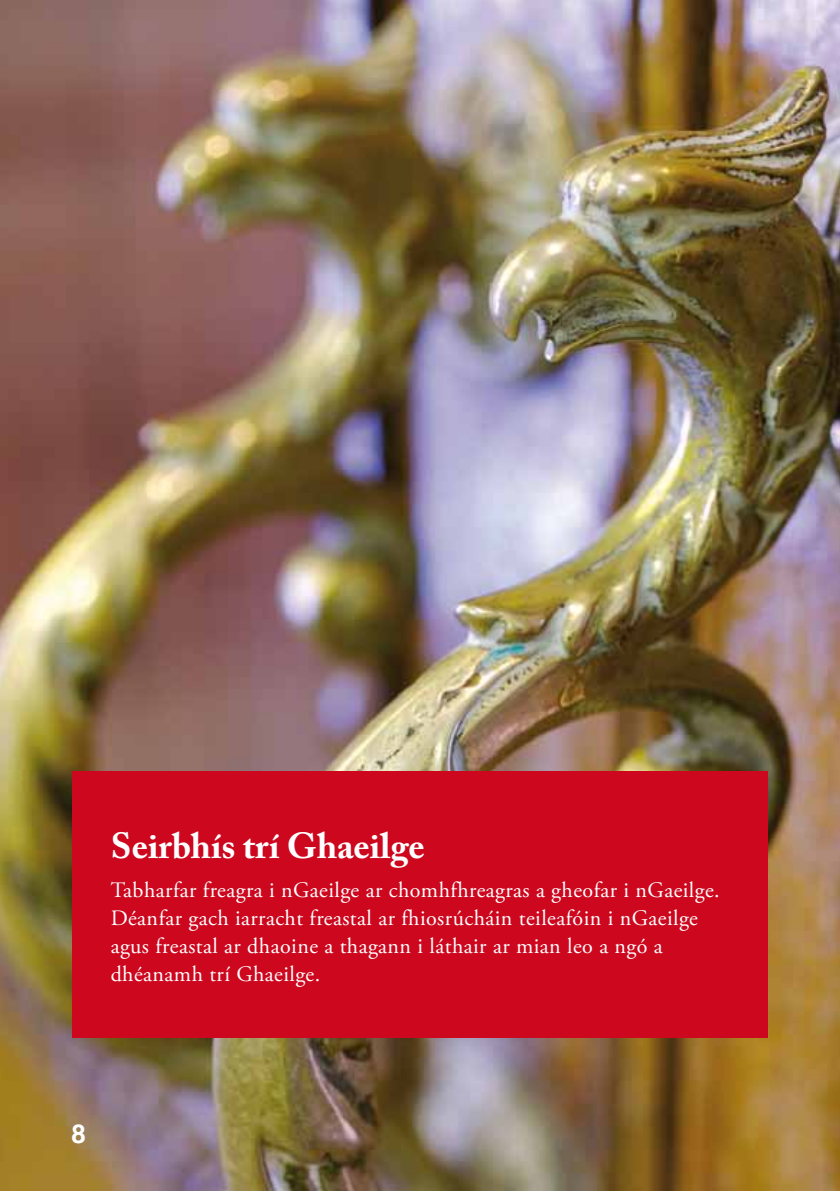
<style>
.page{position:relative;width:840px;height:1191px;background:#fff}
.page>*{position:absolute;margin:0;border:0;box-sizing:border-box;transform-origin:0 0}
.t1{font:700 36px "Adobe Caslon Pro";color:#fff}
.t2{font:700 26px "Helvetica";color:#fff}
.t3{font:22px/28px "Adobe Garamond Pro";letter-spacing:.02em;color:#fff}
</style>
<div class="page">
<img style="left:0;top:0;width:839px;height:1191px">
<div style="left:72px;top:771px;width:695px;height:266px;background:#cd071e"></div>
<h1 class="t1" style="left:111px;top:824px;width:315px">Seirbhís trí Ghaeilge</h1>
<p class="t3" style="left:111px;top:877px;width:610px">Tabharfar freagra i nGaeilge ar chomhfhreagras a gheofar i nGaeilge.<br>Déanfar gach iarracht freastal ar fhiosrúcháin teileafóin i nGaeilge agus freastal ar dhaoine a thagann i láthair ar mian leo a ngó a dhéanamh trí Ghaeilge.</p>
<p class="t2" style="left:71px;top:1110px;width:16px">8</p>
</div>
